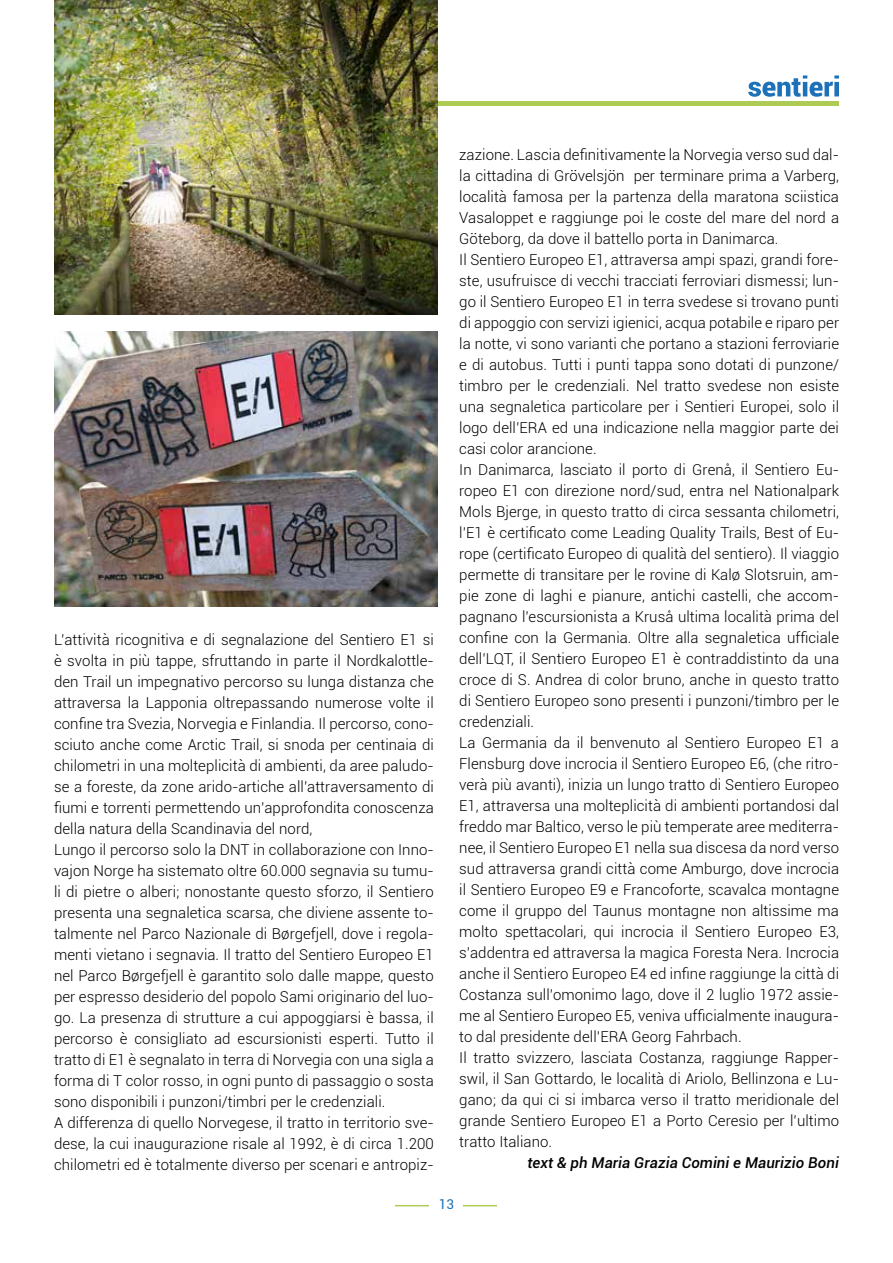
<style>
.page{position:relative;width:893px;height:1263px;background:#fff}
.page>*{position:absolute;margin:0;border:0;box-sizing:border-box;transform-origin:0 0}
.t1{font:300 15px/21px "Roboto";letter-spacing:.005em;color:#000}
.t2{font:italic 500 15px "Roboto";letter-spacing:.005em;color:#000}
.t3{font:13.5px "Roboto";color:#1d71b8}
</style>
<div class="page">
<hr style="left:463px;top:1205px;width:34px;height:1px;background:#aecc53">
<hr style="left:395px;top:1205px;width:34px;height:1px;background:#aecc53">
<div style="left:56px;top:101px;width:783px;height:5px;background:#aecc53"></div>
<svg style="left:748px;top:75px;width:91px;height:22px"></svg>
<img style="left:54px;top:0;width:384px;height:315px">
<img style="left:54px;top:332px;width:384px;height:275px">
<p class="t1" style="left:54px;top:628px;width:381px">L’attività ricognitiva e di segnalazione del Sentiero E1 si è svolta in più tappe, sfruttando in parte il Nordkalottle&shy;den Trail un impegnativo percorso su lunga distanza che attraversa la Lapponia oltrepassando numerose volte il confine tra Svezia, Norvegia e Finlandia. Il percorso, cono&shy;sciuto anche come Arctic Trail, si snoda per centinaia di chilometri in una molteplicità di ambienti, da aree paludo&shy;se a foreste, da zone arido-artiche all’attraversamento di fiumi e torrenti permettendo un’approfondita conoscenza della natura della Scandinavia del nord,<br>Lungo il percorso solo la DNT in collaborazione con Inno&shy;vajon Norge ha sistemato oltre 60.000 segnavia su tumu&shy;li di pietre o alberi; nonostante questo sforzo, il Sentiero presenta una segnaletica scarsa, che diviene assente to&shy;talmente nel Parco Nazionale di Børgefjell, dove i regola&shy;menti vietano i segnavia. Il tratto del Sentiero Europeo E1 nel Parco Børgefjell è garantito solo dalle mappe, questo per espresso desiderio del popolo Sami originario del luo&shy;go. La presenza di strutture a cui appoggiarsi è bassa, il percorso è consigliato ad escursionisti esperti. Tutto il tratto di E1 è segnalato in terra di Norvegia con una sigla a forma di T color rosso, in ogni punto di passaggio o sosta sono disponibili i punzoni/timbri per le credenziali.<br>A differenza di quello Norvegese, il tratto in territorio sve&shy;dese, la cui inaugurazione risale al 1992, è di circa 1.200 chilometri ed è totalmente diverso per scenari e antropiz-</p>
<p class="t1" style="left:459px;top:144px;width:381px">zazione. Lascia definitivamente la Norvegia verso sud dal&shy;la cittadina di Grövelsjön per terminare prima a Varberg, località famosa per la partenza della maratona sciistica Vasaloppet e raggiunge poi le coste del mare del nord a Göteborg, da dove il battello porta in Danimarca.<br>Il Sentiero Europeo E1, attraversa ampi spazi, grandi fore&shy;ste, usufruisce di vecchi tracciati ferroviari dismessi; lun&shy;go il Sentiero Europeo E1 in terra svedese si trovano punti di appoggio con servizi igienici, acqua potabile e riparo per la notte, vi sono varianti che portano a stazioni ferroviarie e di autobus. Tutti i punti tappa sono dotati di punzone/ timbro per le credenziali. Nel tratto svedese non esiste una segnaletica particolare per i Sentieri Europei, solo il logo dell’ERA ed una indicazione nella maggior parte dei casi color arancione.<br>In Danimarca, lasciato il porto di Grenå, il Sentiero Eu&shy;ropeo E1 con direzione nord/sud, entra nel Nationalpark Mols Bjerge, in questo tratto di circa sessanta chilometri, l’E1 è certificato come Leading Quality Trails, Best of Eu&shy;rope (certificato Europeo di qualità del sentiero). Il viaggio permette di transitare per le rovine di Kalø Slotsruin, am&shy;pie zone di laghi e pianure, antichi castelli, che accom&shy;pagnano l’escursionista a Kruså ultima località prima del confine con la Germania. Oltre alla segnaletica ufficiale dell’LQT, il Sentiero Europeo E1 è contraddistinto da una croce di S. Andrea di color bruno, anche in questo tratto di Sentiero Europeo sono presenti i punzoni/timbro per le credenziali.<br>La Germania da il benvenuto al Sentiero Europeo E1 a Flensburg dove incrocia il Sentiero Europeo E6, (che ritro&shy;verà più avanti), inizia un lungo tratto di Sentiero Europeo E1, attraversa una molteplicità di ambienti portandosi dal freddo mar Baltico, verso le più temperate aree mediterra&shy;nee, il Sentiero Europeo E1 nella sua discesa da nord verso sud attraversa grandi città come Amburgo, dove incrocia il Sentiero Europeo E9 e Francoforte, scavalca montagne come il gruppo del Taunus montagne non altissime ma molto spettacolari, qui incrocia il Sentiero Europeo E3, s’addentra ed attraversa la magica Foresta Nera. Incrocia anche il Sentiero Europeo E4 ed infine raggiunge la città di Costanza sull’omonimo lago, dove il 2 luglio 1972 assie&shy;me al Sentiero Europeo E5, veniva ufficialmente inaugura&shy;to dal presidente dell’ERA Georg Fahrbach.<br>Il tratto svizzero, lasciata Costanza, raggiunge Rapper&shy;swil, il San Gottardo, le località di Ariolo, Bellinzona e Lu&shy;gano; da qui ci si imbarca verso il tratto meridionale del grande Sentiero Europeo E1 a Porto Ceresio per l’ultimo tratto Italiano.</p>
<p class="t2" style="left:527px;top:1152px;width:313px">text &amp; ph Maria Grazia Comini e Maurizio Boni</p>
<p class="t3" style="left:439px;top:1195px;width:17px">13</p>
</div>
